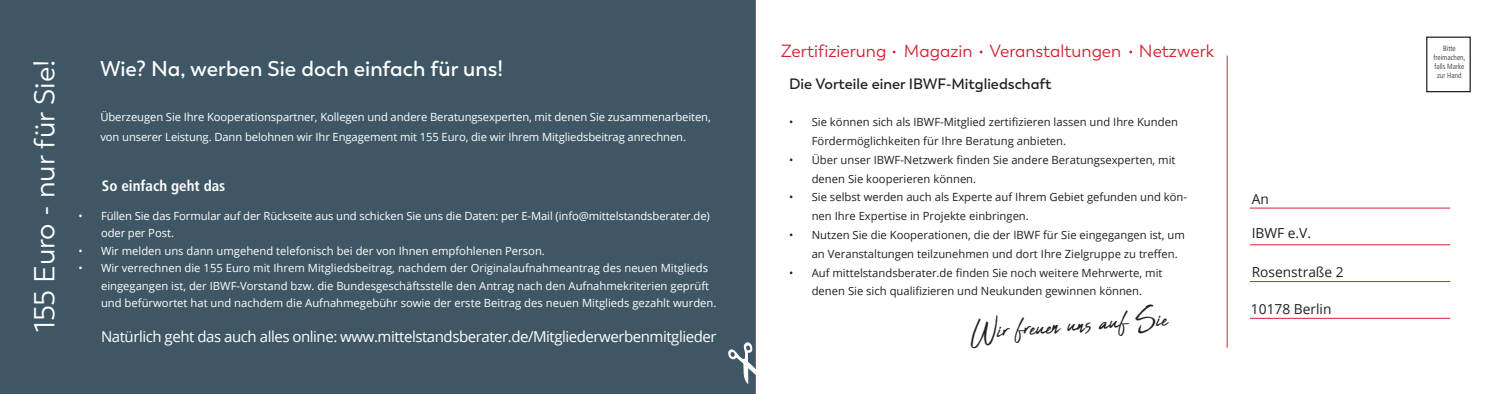
<style>
.page{position:relative;width:1510px;height:394px;background:#fff}
.page>*{position:absolute;margin:0;border:0;box-sizing:border-box;transform-origin:0 0}
.t1{font:36px "Abuget";color:#231f20}
.t2{font:28.75px "Trenda";color:#fff}
.t3{font:600 21.25px "Trenda";color:#fff}
.t4{font:17.5px "Trenda";color:#d22235}
.t5{font:15px "Open Sans";letter-spacing:-.03em;color:#fff}
.t6{font:600 15px "Trenda";color:#231f20}
.t7{font:700 condensed 15px "Frutiger";color:#fff}
.t8{font:13.75px "Open Sans";color:#231f20}
.t9{font:11.25px/17.5px "Open Sans";color:#fff}
.t10{font:11.25px/18.8px "Open Sans";color:#231f20}
.t11{font:300 condensed 7.5px/9px "Frutiger";color:#231f20;text-align:center}
</style>
<div class="page">
<div style="left:0;top:0;width:755px;height:393px;background:#3f5765"></div>
<hr style="left:1226px;top:55px;width:1px;height:292px;background:#d22235">
<div style="left:1426px;top:36px;width:44px;height:56px;border:1px solid #231f20"></div>
<hr style="left:1250px;top:244px;width:200px;height:1px;background:#d22235">
<hr style="left:1250px;top:207px;width:200px;height:1px;background:#d22235">
<hr style="left:1250px;top:281px;width:200px;height:1px;background:#d22235">
<hr style="left:1250px;top:317px;width:200px;height:1px;background:#d22235">
<svg style="left:728px;top:342px;width:27px;height:40px"></svg>
<h2 class="t2" style="left:28px;top:332px;width:274px;rotate:-90deg">155 Euro - nur für Sie!</h2>
<h3 class="t3" style="left:100px;top:55px;width:404px">Wie? Na, werben Sie doch einfach für uns!</h3>
<p class="t9" style="left:100px;top:106px;width:612px;line-height:20px">Überzeugen Sie Ihre Kooperationspartner, Kollegen und andere Beratungsexperten, mit denen Sie zusammenarbeiten, von unserer Leistung. Dann belohnen wir Ihr Engagement mit 155 Euro, die wir Ihrem Mitgliedsbeitrag anrechnen.</p>
<h3 class="t7" style="left:102px;top:176px;width:125px">So einfach geht das</h3>
<p class="t9" style="left:101px;top:206px;width:610px;text-indent:-22px">• Füllen Sie das Formular auf der Rückseite aus und schicken Sie uns die Daten: per E-Mail (info@mittelstandsberater.de) oder per Post.</p>
<p class="t9" style="left:78px;top:241px;width:468px">• Wir melden uns dann umgehend telefonisch bei der von Ihnen empfohlenen Person.</p>
<p class="t9" style="left:101px;top:259px;width:617px;text-indent:-22px">• Wir verrechnen die 155 Euro mit Ihrem Mitgliedsbeitrag, nachdem der Originalaufnahmeantrag des neuen Mitglieds eingegangen ist, der IBWF-Vorstand bzw. die Bundesgeschäftsstelle den Antrag nach den Aufnahmekriterien geprüft und befürwortet hat und nachdem die Aufnahmegebühr sowie der erste Beitrag des neuen Mitglieds gezahlt wurden.</p>
<h3 class="t5" style="left:101px;top:326px;width:617px">Natürlich geht das auch alles online: www.mittelstandsberater.de/Mitgliederwerbenmitglieder</h3>
<h3 class="t4" style="left:781px;top:41px;width:435px">Zertifizierung Magazin Veranstaltungen Netzwerk</h3>
<h3 class="t6" style="left:789px;top:74px;width:264px">Die Vorteile einer IBWF-Mitgliedschaft</h3>
<p class="t10" style="left:811px;top:112px;width:368px;text-indent:-22px">• Sie können sich als IBWF-Mitglied zertifizieren lassen und Ihre Kunden<br>Fördermöglichkeiten für Ihre Beratung anbieten.</p>
<p class="t10" style="left:811px;top:150px;width:365px;text-indent:-22px">• Über unser IBWF-Netzwerk finden Sie andere Beratungsexperten, mit denen Sie kooperieren können.</p>
<p class="t10" style="left:811px;top:187px;width:377px;text-indent:-22px">• Sie selbst werden auch als Experte auf Ihrem Gebiet gefunden und kön&shy;nen Ihre Expertise in Projekte einbringen.</p>
<p class="t10" style="left:811px;top:225px;width:375px;text-indent:-22px">• Nutzen Sie die Kooperationen, die der IBWF für Sie eingegangen ist, um an Veranstaltungen teilzunehmen und dort Ihre Zielgruppe zu treffen.</p>
<p class="t10" style="left:789px;top:262px;width:375px;text-align:center">• Auf mittelstandsberater.de finden Sie noch weitere Mehrwerte, mit denen Sie sich qualifizieren und Neukunden gewinnen können.</p>
<h1 class="t1" style="left:969px;top:311px;width:200px;rotate:-4deg">Wir freuen uns auf Sie</h1>
<p class="t8" style="left:1251px;top:189px;width:19px">An</p>
<p class="t8" style="left:1251px;top:223px;width:61px">IBWF e.V.</p>
<p class="t8" style="left:1251px;top:262px;width:93px">Rosenstraße 2</p>
<p class="t8" style="left:1251px;top:299px;width:82px">10178 Berlin</p>
<p class="t11" style="left:1433px;top:44px;width:33px">Bitte freimachen, falls Marke zur Hand</p>
</div>
